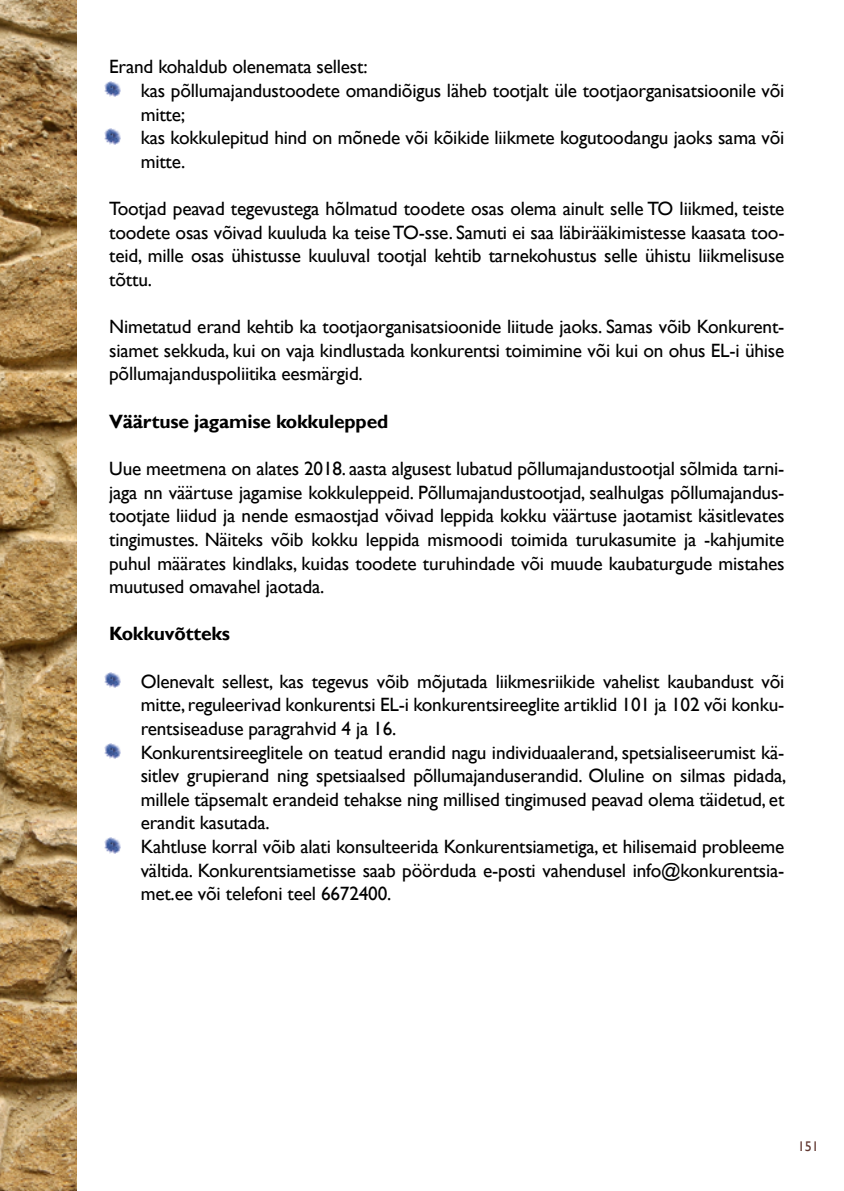
<style>
.page{position:relative;width:844px;height:1191px;background:#fff}
.page>*{position:absolute;margin:0;border:0;box-sizing:border-box;transform-origin:0 0}
.t1{font:19.25px/23.6px "Gill Sans";letter-spacing:-.01em;color:#000;text-align:justify}
.t2{font:700 19.25px "Gill Sans";letter-spacing:-.01em;color:#000}
.t3{font:14px "Gill Sans";color:#623831}
</style>
<div class="page">
<img style="left:0;top:0;width:76px;height:1191px">
<img style="left:104px;top:82px;width:17px;height:15px">
<img style="left:104px;top:129px;width:17px;height:15px">
<img style="left:104px;top:743px;width:17px;height:15px">
<img style="left:104px;top:838px;width:17px;height:15px">
<img style="left:104px;top:672px;width:17px;height:15px">
<p class="t1" style="left:109px;top:55px;width:260px">Erand kohaldub olenemata sellest:</p>
<p class="t1" style="left:141px;top:79px;width:645px;text-indent:-31px">• kas põllumajandustoodete omandiõigus läheb tootjalt üle tootjaorganisatsioonile või mitte;</p>
<p class="t1" style="left:141px;top:126px;width:645px;text-indent:-31px">• kas kokkulepitud hind on mõnede või kõikide liikmete kogutoodangu jaoks sama või mitte.</p>
<p class="t1" style="left:109px;top:197px;width:676px">Tootjad peavad tegevustega hõlmatud toodete osas olema ainult selle TO liikmed, teiste toodete osas võivad kuuluda ka teise TO-sse. Samuti ei saa läbirääkimistesse kaasata too&shy;teid, mille osas ühistusse kuuluval tootjal kehtib tarnekohustus selle ühistu liikmelisuse tõttu.</p>
<p class="t1" style="left:109px;top:315px;width:676px">Nimetatud erand kehtib ka tootjaorganisatsioonide liitude jaoks. Samas võib Konkurent&shy;siamet sekkuda, kui on vaja kindlustada konkurentsi toimimine või kui on ohus EL-i ühise põllumajanduspoliitika eesmärgid.</p>
<p class="t2" style="left:109px;top:410px;width:280px">Väärtuse jagamise kokkulepped</p>
<p class="t1" style="left:109px;top:457px;width:676px">Uue meetmena on alates 2018. aasta algusest lubatud põllumajandustootjal sõlmida tarni&shy;jaga nn väärtuse jagamise kokkuleppeid. Põllumajandustootjad, sealhulgas põllumajandus&shy;tootjate liidud ja nende esmaostjad võivad leppida kokku väärtuse jaotamist käsitlevates tingimustes. Näiteks võib kokku leppida mismoodi toimida turukasumite ja -kahjumite puhul määrates kindlaks, kuidas toodete turuhindade või muude kaubaturgude mistahes muutused omavahel jaotada.</p>
<p class="t2" style="left:109px;top:622px;width:122px">Kokkuvõtteks</p>
<p class="t1" style="left:141px;top:670px;width:645px;text-indent:-31px">• Olenevalt sellest, kas tegevus võib mõjutada liikmesriikide vahelist kaubandust või mitte, reguleerivad konkurentsi EL-i konkurentsireeglite artiklid 101 ja 102 või konku&shy;rentsiseaduse paragrahvid 4 ja 16.</p>
<p class="t1" style="left:141px;top:740px;width:647px;text-indent:-31px">• Konkurentsireeglitele on teatud erandid nagu individuaalerand, spetsialiseerumist kä&shy;sitlev grupierand ning spetsiaalsed põllumajanduserandid. Oluline on silmas pidada, millele täpsemalt erandeid tehakse ning millised tingimused peavad olema täidetud, et erandit kasutada.</p>
<p class="t1" style="left:141px;top:835px;width:645px;text-indent:-31px">• Kahtluse korral võib alati konsulteerida Konkurentsiametiga, et hilisemaid probleeme vältida. Konkurentsiametisse saab pöörduda e-posti vahendusel info@konkurentsia&shy;met.ee või telefoni teel 6672400.</p>
<p class="t3" style="left:797px;top:1138px;width:22px">151</p>
</div>
